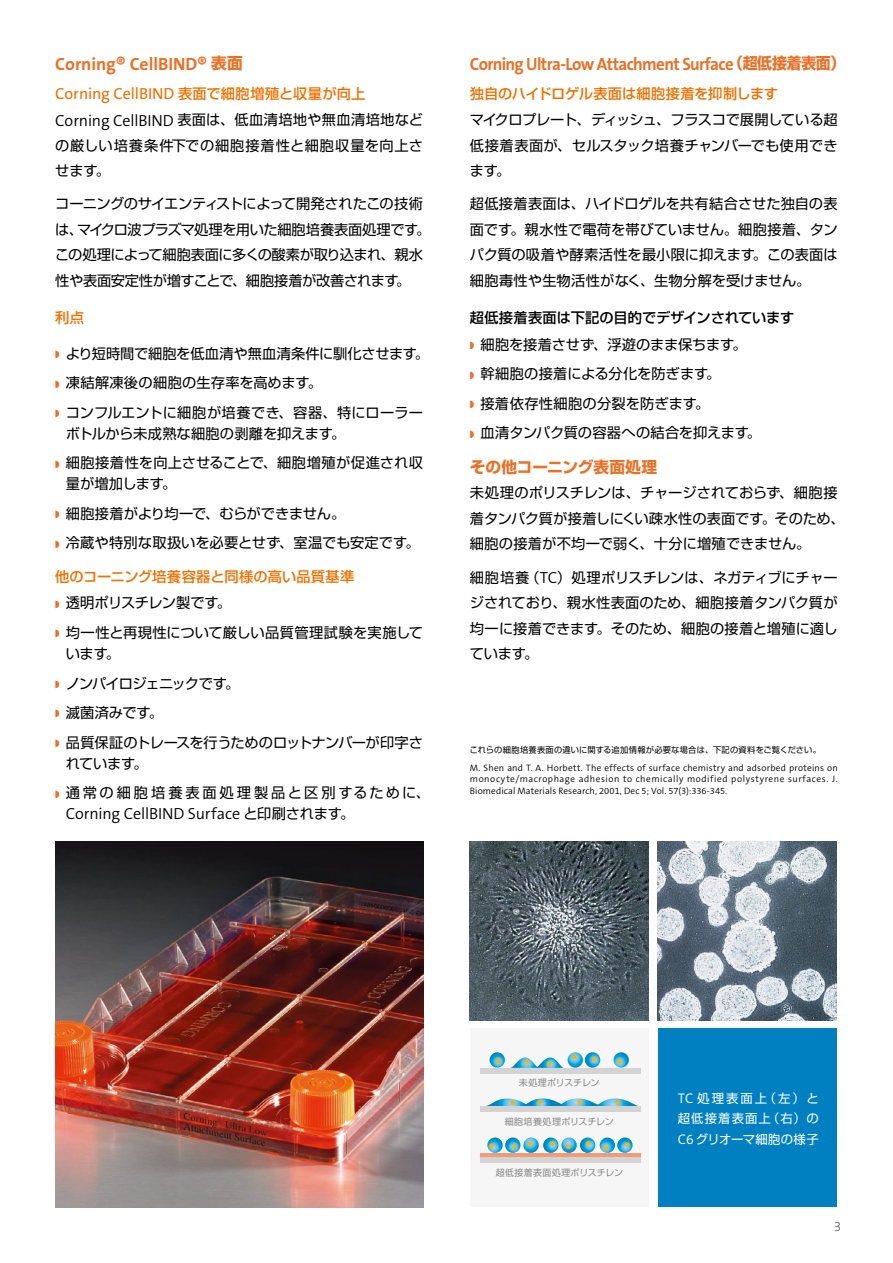
<style>
.page{position:relative;width:893px;height:1263px;background:#fff}
.page>*{position:absolute;margin:0;border:0;box-sizing:border-box;transform-origin:0 0}
.t1{font:700 17.85px "The Sans B W7";letter-spacing:-.035em;color:#e97128;scale:.95 1}
.t2{font:700 17.85px "The Sans B W7";letter-spacing:-.005em;color:#e97128}
.t3{font:300 16.05px "The Sans B W4";letter-spacing:-.01em;color:#000}
.t4{font:16.05px "The Sans B W5 Plain";letter-spacing:-.005em;color:#ed7100}
.t5{font:700 15.75px "Shin Go Pro";letter-spacing:-.005em;color:#e97128}
.t6{font:14.25px/25.5px "Shin Go Pro";letter-spacing:-.005em;color:#000}
.t7{font:14.25px/25.5px "Shin Go Pro";letter-spacing:-.03em;color:#000}
.t8{font:14.25px/29.5px "Shin Go Pro";letter-spacing:-.04em;color:#000}
.t9{font:500 14.25px/26.5px "Shin Go Pro";letter-spacing:-.01em;color:#000}
.t10{font:500 14.25px/26.5px "Shin Go Pro";color:#ed7100}
.t11{font:14.25px/29.5px "Shin Go Pro";letter-spacing:.185em;color:#000}
.t12{font:500 14.25px "Shin Go Pro";letter-spacing:-.02em;color:#ed7100}
.t13{font:200 13.5px "The Sans B W2";color:#000}
.t14{font:12.45px/20.4px "Shin Go Pro";letter-spacing:.07em;color:#fff;text-align:justify}
.t15{font:300 9.3px/11.2px "The Sans B W4";letter-spacing:.01em;color:#000;text-align:justify}
.t16{font:9px "Shin Go Pro";letter-spacing:.025em;color:#898989}
.t17{font:9px "Shin Go Pro";letter-spacing:-.015em;color:#898989}
.t18{font:8.25px "Shin Go Pro";letter-spacing:.02em;color:#000}
.s1{font-family:"Shin Go Pro";font-size:15.75px}
.s2{font-family:"Shin Go Pro";font-weight:500;font-size:14.25px}
.s3{font-family:"The Sans B W4";font-weight:300;font-size:16.05px}
.s4{color:#e97128}
.s5{font-weight:400;color:#000}
.s6{font-family:"Shin Go Pro";font-weight:400;font-size:14.25px}
.s7{font-weight:400}
.s8{font-family:"The Sans B W4";font-weight:300;font-size:13.95px}
</style>
<div class="page">
<img style="left:470px;top:841px;width:179px;height:179px">
<div style="left:658px;top:1028px;width:179px;height:179px;background:#0080c1"></div>
<img style="left:657px;top:841px;width:179px;height:179px">
<div style="left:470px;top:1028px;width:179px;height:179px;background:#f6f6f6"></div>
<div style="left:480px;top:1153px;width:160px;height:6px;background:#f29b76"></div>
<svg style="left:490px;top:1052px;width:15px;height:16px"></svg>
<svg style="left:496px;top:1058px;width:4px;height:5px"></svg>
<svg style="left:568px;top:1052px;width:15px;height:16px"></svg>
<svg style="left:572px;top:1055px;width:5px;height:4px"></svg>
<svg style="left:585px;top:1052px;width:15px;height:16px"></svg>
<svg style="left:592px;top:1056px;width:5px;height:5px"></svg>
<svg style="left:613px;top:1052px;width:16px;height:16px"></svg>
<svg style="left:617px;top:1059px;width:5px;height:5px"></svg>
<svg style="left:505px;top:1137px;width:15px;height:16px"></svg>
<svg style="left:512px;top:1144px;width:5px;height:5px"></svg>
<svg style="left:617px;top:1137px;width:16px;height:16px"></svg>
<svg style="left:625px;top:1142px;width:5px;height:5px"></svg>
<svg style="left:523px;top:1137px;width:16px;height:16px"></svg>
<svg style="left:527px;top:1141px;width:5px;height:5px"></svg>
<svg style="left:561px;top:1137px;width:16px;height:16px"></svg>
<svg style="left:566px;top:1144px;width:5px;height:5px"></svg>
<svg style="left:580px;top:1137px;width:15px;height:16px"></svg>
<svg style="left:586px;top:1141px;width:5px;height:5px"></svg>
<svg style="left:543px;top:1137px;width:15px;height:16px"></svg>
<svg style="left:550px;top:1141px;width:5px;height:5px"></svg>
<svg style="left:600px;top:1137px;width:15px;height:16px"></svg>
<svg style="left:604px;top:1145px;width:4px;height:5px"></svg>
<svg style="left:487px;top:1137px;width:16px;height:16px"></svg>
<svg style="left:489px;top:1143px;width:5px;height:5px"></svg>
<svg style="left:511px;top:1057px;width:53px;height:11px"></svg>
<svg style="left:486px;top:1098px;width:152px;height:8px"></svg>
<div style="left:480px;top:1106px;width:160px;height:6px;background:#d3d3d4"></div>
<div style="left:480px;top:1156px;width:160px;height:6px;background:#d3d3d4"></div>
<div style="left:480px;top:1068px;width:160px;height:6px;background:#d3d3d4"></div>
<img style="left:55px;top:841px;width:368px;height:367px">
<p class="t2" style="left:55px;top:52px;width:189px">Corning® CellBIND® <span class="s1">表面</span></p>
<p class="t4" style="left:55px;top:83px;width:312px">Corning CellBIND <span class="s2">表面で細胞増殖と収量が向上</span></p>
<p class="t6" style="left:55px;top:105px;width:369px;text-align:justify"><span class="s3">Corning CellBIND</span> 表面は、低血清培地や無血清培地などの厳しい培養条件下での細胞接着性と細胞収量を向上させます。</p>
<p class="t7" style="left:55px;top:189px;width:376px">コーニングのサイエンティストによって開発されたこの技術は、マイクロ波プラズマ処理を用いた細胞培養表面処理です。この処理によって細胞表面に多くの酸素が取り込まれ、親水性や表面安定性が増すことで、細胞接着が改善されます。</p>
<p class="t10" style="left:55px;top:303px;width:30px">利点</p>
<p class="t6" style="left:55px;top:337px;width:375px;line-height:29.5px"><span class="s4">◗</span> より短時間で細胞を低血清や無血清条件に馴化させます。<span class="s4">◗</span> 凍結解凍後の細胞の生存率を高めます。<br><span class="s4">◗</span> コンフルエントに細胞が培養でき、容器、特にローラー</p>
<p class="t6" style="left:55px;top:417px;width:369px;line-height:29.5px;text-indent:10px">ボトルから未成熟な細胞の剥離を抑えます。<br><span class="s4">◗</span> 細胞接着性を向上させることで、細胞増殖が促進され収</p>
<p class="t6" style="left:55px;top:467px;width:366px;line-height:29.5px;text-indent:10px">量が増加します。<br><span class="s4">◗</span> 細胞接着がより均一で、むらができません。<br><span class="s4">◗</span> 冷蔵や特別な取扱いを必要とせず、室温でも安定です。</p>
<p class="t10" style="left:55px;top:562px;width:301px">他のコーニング培養容器と同様の高い品質基準<span class="s4">◗</span> <span class="s5">透明ポリスチレン製です。</span></p>
<p class="t6" style="left:66px;top:620px;width:359px;line-height:21px;text-indent:-10px"><span class="s4">◗</span> 均一性と再現性について厳しい品質管理試験を実施しています。</p>
<p class="t8" style="left:55px;top:667px;width:369px"><span class="s4">◗</span> ノンパイロジェニックです。<br><span class="s4">◗</span> 滅菌済みです。<br><span class="s4">◗</span> 品質保証のトレースを行うためのロットナンバーが印字さ</p>
<p class="t11" style="left:55px;top:747px;width:376px;text-indent:10px">れています。<br><span class="s4">◗</span> 通常の細胞培養表面処理製品と区別するために、</p>
<p class="t3" style="left:66px;top:804px;width:290px">Corning CellBIND Surface <span class="s6">と印刷されます。</span></p>
<p class="t1" style="left:470px;top:52px;width:397px">Corning Ultra-Low Attachment Surface<span class="s1">（超低接着表面）</span></p>
<p class="t12" style="left:470px;top:81px;width:310px">独自のハイドロゲル表面は細胞接着を抑制します</p>
<p class="t6" style="left:470px;top:105px;width:369px;text-align:justify">マイクロプレート、ディッシュ、フラスコで展開している超低接着表面が、セルスタック培養チャンバーでも使用できます。</p>
<p class="t6" style="left:470px;top:189px;width:369px;text-align:justify">超低接着表面は、ハイドロゲルを共有結合させた独自の表面です。親水性で電荷を帯びていません。細胞接着、タンパク質の吸着や酵素活性を最小限に抑えます。この表面は細胞毒性や生物活性がなく、生物分解を受けません。</p>
<p class="t9" style="left:470px;top:303px;width:326px">超低接着表面は下記の目的でデザインされています<span class="s4">◗</span> <span class="s7">細胞を接着させず、浮遊のまま保ちます。</span></p>
<p class="t6" style="left:470px;top:357px;width:293px;line-height:29.5px"><span class="s4">◗</span> 幹細胞の接着による分化を防ぎます。<br><span class="s4">◗</span> 接着依存性細胞の分裂を防ぎます。<br><span class="s4">◗</span> 血清タンパク質の容器への結合を抑えます。</p>
<p class="t5" style="left:470px;top:455px;width:189px">その他コーニング表面処理</p>
<p class="t6" style="left:470px;top:479px;width:376px">未処理のポリスチレンは、チャージされておらず、細胞接着タンパク質が接着しにくい疎水性の表面です。そのため、細胞の接着が不均一で弱く、十分に増殖できません。</p>
<p class="t6" style="left:470px;top:563px;width:369px;text-align:justify">細胞培養（<span class="s3">TC</span>）処理ポリスチレンは、ネガティブにチャージされており、親水性表面のため、細胞接着タンパク質が均一に接着できます。そのため、細胞の接着と増殖に適しています。</p>
<p class="t18" style="left:470px;top:743px;width:353px">これらの細胞培養表面の違いに関する追加情報が必要な場合は、下記の資料をご覧ください。</p>
<p class="t15" style="left:470px;top:762px;width:369px">M. Shen and T. A. Horbett. The effects of surface chemistry and adsorbed proteins on monocyte/macrophage adhesion to chemically modified polystyrene surfaces. J.<br>Biomedical Materials Research, 2001, Dec 5; Vol. 57(3):336-345.</p>
<p class="t17" style="left:519px;top:1075px;width:82px">未処理ポリスチレン</p>
<p class="t16" style="left:505px;top:1114px;width:111px">細胞培養処理ポリスチレン</p>
<p class="t16" style="left:496px;top:1165px;width:129px">超低接着表面処理ポリスチレン</p>
<p class="t14" style="left:678px;top:1086px;width:143px"><span class="s8">TC</span> 処理表面上（左）と超低接着表面上（右）の<span class="s8">C6</span> グリオーマ細胞の様子</p>
<p class="t13" style="left:833px;top:1218px;width:9px">3</p>
</div>
